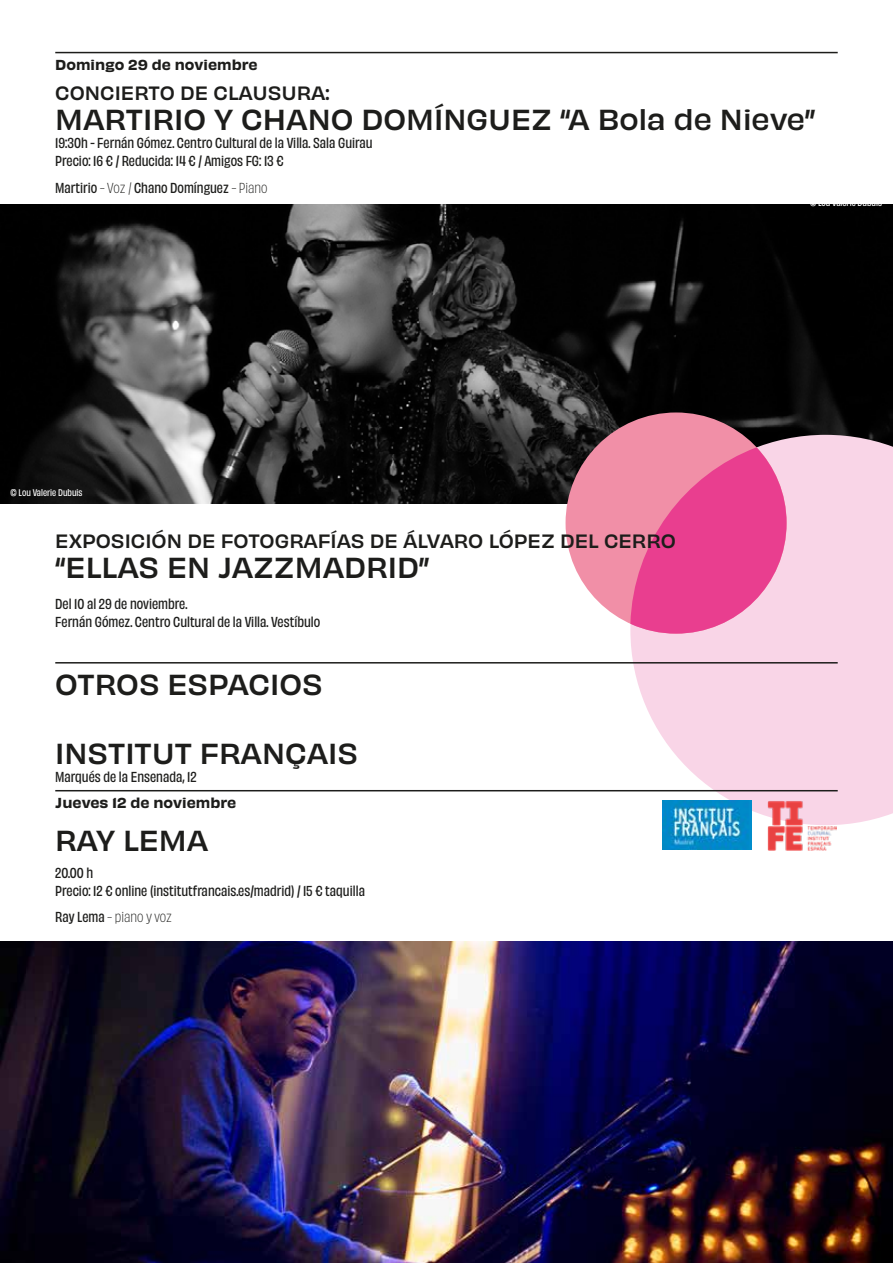
<style>
.page{position:relative;width:893px;height:1263px;background:#fff}
.page>*{position:absolute;margin:0;border:0;box-sizing:border-box;transform-origin:0 0}
.t1{font:500 27px "Obviously";color:#1d1d1b}
.t2{font:500 18px "Obviously";color:#1d1d1b}
.t3{font:13.5px/18px "Obviously Narw Medi";color:#1d1d1b}
.t4{font:13.5px "Obviously Semi";color:#1d1d1b}
.t5{font:13.5px "Obviously Narw Lght";color:#1d1d1b}
.t6{font:9px "Obviously Narw Medi";color:#fff}
.s1{font-family:"Obviously Narw Lght"}
.s2{font-family:"Obviously Narw Medi"}
</style>
<div class="page">
<img style="left:0;top:941px;width:893px;height:322px">
<img style="left:0;top:204px;width:893px;height:299px">
<svg style="left:630px;top:435px;width:263px;height:390px;background:#f6d6e6"></svg>
<div style="left:566px;top:412px;width:221px;height:222px;background:#f18fa7;border-radius:50%"></div>
<svg style="left:630px;top:447px;width:156px;height:187px"></svg>
<hr style="left:55px;top:52px;width:783px;height:1px;background:#1d1d1b">
<hr style="left:55px;top:790px;width:783px;height:1px;background:#1d1d1b">
<hr style="left:55px;top:662px;width:783px;height:1px;background:#1d1d1b">
<img style="left:663px;top:800px;width:88px;height:49px">
<img style="left:767px;top:800px;width:70px;height:50px">
<p class="t4" style="left:55px;top:54px;width:204px">Domingo 29 de noviembre</p>
<h2 class="t2" style="left:55px;top:79px;width:276px">CONCIERTO DE CLAUSURA:</h2>
<h1 class="t1" style="left:55px;top:99px;width:762px">MARTIRIO Y CHANO DOMÍNGUEZ “A Bola de Nieve”</h1>
<p class="t3" style="left:55px;top:133px;width:319px">19:30h - Fernán Gómez. Centro Cultural de la Villa. Sala Guirau<br>Precio: 16 € / Reducida: 14 € / Amigos FG: 13 €</p>
<p class="t3" style="left:55px;top:178px;width:214px">Martirio <span class="s1">- Voz /</span> Chano Domínguez <span class="s1">- Piano</span></p>
<p class="t6" style="left:11px;top:485px;width:73px">© Lou Valerie Dubuis</p>
<h2 class="t2" style="left:55px;top:527px;width:622px">EXPOSICIÓN DE FOTOGRAFÍAS DE ÁLVARO LÓPEZ DEL CERRO</h2>
<h1 class="t1" style="left:55px;top:547px;width:376px">“ELLAS EN JAZZMADRID”</h1>
<p class="t3" style="left:55px;top:594px;width:267px">Del 10 al 29 de noviembre.<br>Fernán Gómez. Centro Cultural de la Villa. Vestíbulo</p>
<h1 class="t1" style="left:55px;top:663px;width:269px">OTROS ESPACIOS</h1>
<h1 class="t1" style="left:55px;top:732px;width:304px">INSTITUT FRANÇAIS</h1>
<p class="t3" style="left:55px;top:767px;width:143px">Marqués de la Ensenada, 12</p>
<p class="t4" style="left:55px;top:792px;width:183px">Jueves 12 de noviembre</p>
<h1 class="t1" style="left:55px;top:820px;width:155px">RAY LEMA</h1>
<p class="t3" style="left:55px;top:862px;width:311px">20.00 h<br>Precio: 12 € online (institutfrancais.es/madrid) / 15 € taquilla</p>
<p class="t5" style="left:55px;top:908px;width:118px"><span class="s2">Ray Lema</span> - piano y voz</p>
<p class="t6" style="left:810px;top:196px;width:73px">© Lou Valerie Dubuis</p>
</div>
